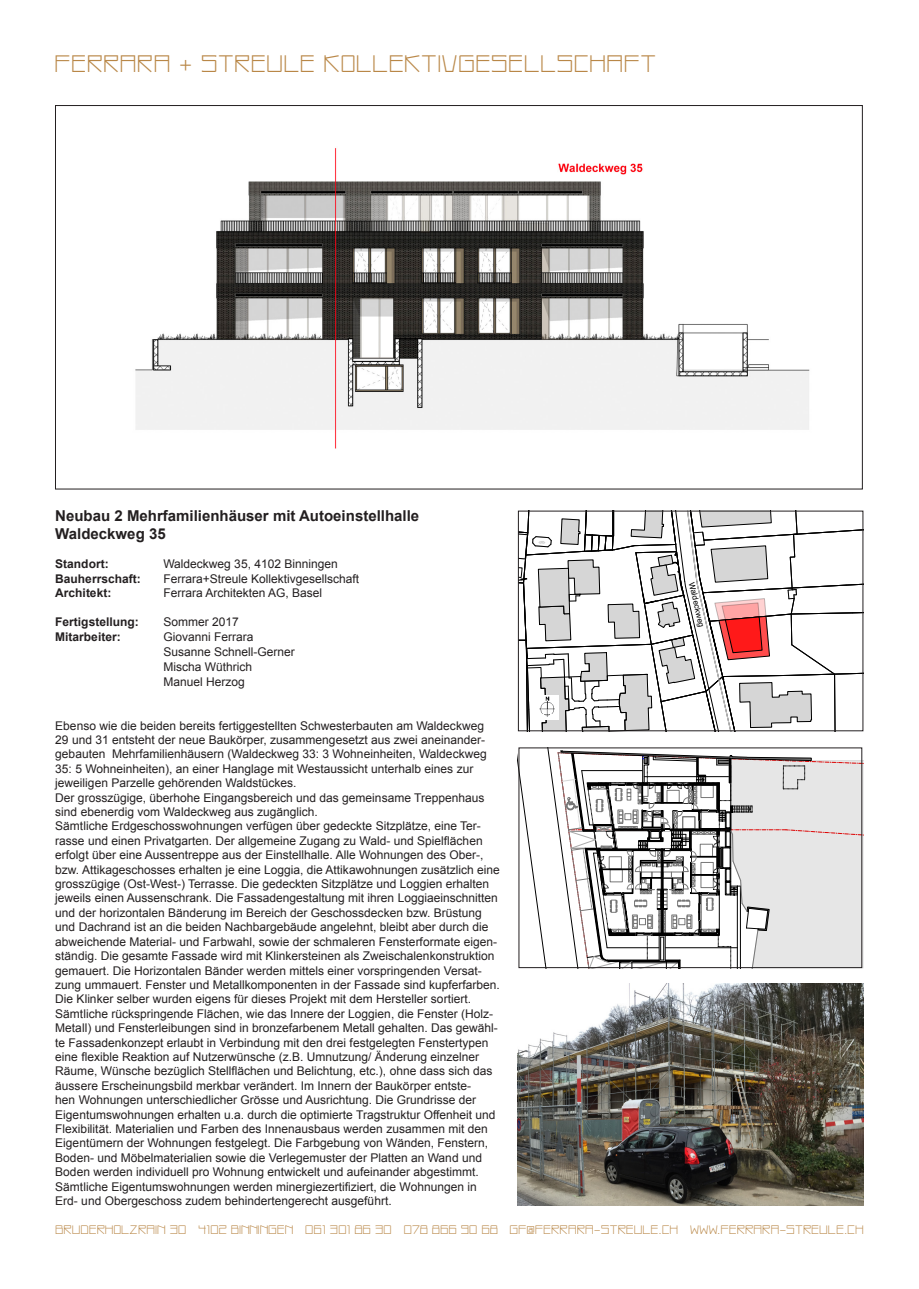
<style>
.page{position:relative;width:919px;height:1289px;background:#fff}
.page>*{position:absolute;margin:0;border:0;box-sizing:border-box;transform-origin:0 0}
.t1{font:23.1px "NOTAFERRARA";letter-spacing:-.005em;color:#b98747}
.t2{font:700 15px "Arial";color:#231f20}
.t3{font:12px/14.4px "Arial";color:#231f20}
.t4{font:700 12px "Arial";color:#231f20}
.t5{font:11.85px "NOTAFERRARA";letter-spacing:-.015em;color:#b98747}
.t6{font:7.95px "Helvetica";color:#000}
</style>
<div class="page">
<img style="left:55px;top:105px;width:808px;height:385px">
<svg style="left:517px;top:747px;width:347px;height:222px"></svg>
<img style="left:517px;top:983px;width:346px;height:222px">
<svg style="left:520px;top:513px;width:341px;height:216px"></svg>
<div style="left:518px;top:511px;width:345px;height:220px;border:1px solid #231f20"></div>
<p class="t1" style="left:54px;top:49px;width:604px">FERRARA + STREULE KOLLEKTIVGESELLSCHAFT</p>
<p class="t2" style="left:55px;top:506px;width:365px">Neubau 2 Mehrfamilienhäuser mit Autoeinstellhalle</p>
<p class="t2" style="left:55px;top:524px;width:112px">Waldeckweg 35</p>
<p class="t4" style="left:55px;top:556px;width:55px">Standort:</p>
<p class="t3" style="left:163px;top:557px;width:176px">Waldeckweg 35, 4102 Binningen</p>
<p class="t4" style="left:55px;top:570px;width:87px">Bauherrschaft:</p>
<p class="t3" style="left:163px;top:571px;width:197px">Ferrara+Streule Kollektivgesellschaft</p>
<p class="t4" style="left:55px;top:584px;width:58px">Architekt:</p>
<p class="t3" style="left:163px;top:585px;width:160px">Ferrara Architekten AG, Basel</p>
<p class="t4" style="left:55px;top:614px;width:85px">Fertigstellung:</p>
<p class="t3" style="left:163px;top:615px;width:77px">Sommer 2017</p>
<p class="t4" style="left:55px;top:629px;width:67px">Mitarbeiter:</p>
<p class="t3" style="left:163px;top:630px;width:92px">Giovanni Ferrara</p>
<p class="t3" style="left:163px;top:645px;width:133px">Susanne Schnell-Gerner</p>
<p class="t3" style="left:163px;top:660px;width:90px">Mischa Wüthrich</p>
<p class="t3" style="left:163px;top:675px;width:83px">Manuel Herzog</p>
<p class="t3" style="left:55px;top:718px;width:433px">Ebenso wie die beiden bereits fertiggestellten Schwesterbauten am Waldeckweg 29 und 31 entsteht der neue Baukörper, zusammengesetzt aus zwei aneinander&shy;gebauten Mehrfamilienhäusern (Waldeckweg 33: 3 Wohneinheiten, Waldeckweg 35: 5 Wohneinheiten), an einer Hanglage mit Westaussicht unterhalb eines zur jeweiligen Parzelle gehörenden Waldstückes.</p>
<p class="t3" style="left:55px;top:790px;width:430px">Der grosszügige, überhohe Eingangsbereich und das gemeinsame Treppenhaus sind ebenerdig vom Waldeckweg aus zugänglich.</p>
<p class="t3" style="left:55px;top:819px;width:446px">Sämtliche Erdgeschosswohnungen verfügen über gedeckte Sitzplätze, eine Ter&shy;rasse und einen Privatgarten. Der allgemeine Zugang zu Wald- und Spielflächen erfolgt über eine Aussentreppe aus der Einstellhalle. Alle Wohnungen des Ober-, bzw. Attikageschosses erhalten je eine Loggia, die Attikawohnungen zusätzlich eine grosszügige (Ost-West-) Terrasse. Die gedeckten Sitzplätze und Loggien erhalten jeweils einen Aussenschrank. Die Fassadengestaltung mit ihren Loggiaeinschnitten und der horizontalen Bänderung im Bereich der Geschossdecken bzw. Brüstung und Dachrand ist an die beiden Nachbargebäude angelehnt, bleibt aber durch die abweichende Material- und Farbwahl, sowie der schmaleren Fensterformate eigen&shy;ständig. Die gesamte Fassade wird mit Klinkersteinen als Zweischalenkonstruktion gemauert. Die Horizontalen Bänder werden mittels einer vorspringenden Versat&shy;zung ummauert. Fenster und Metallkomponenten in der Fassade sind kupferfarben.<br>Die Klinker selber wurden eigens für dieses Projekt mit dem Hersteller sortiert.<br>Sämtliche rückspringende Flächen, wie das Innere der Loggien, die Fenster (Holz-Metall) und Fensterleibungen sind in bronzefarbenem Metall gehalten. Das gewähl&shy;te Fassadenkonzept erlaubt in Verbindung mit den drei festgelegten Fenstertypen eine flexible Reaktion auf Nutzerwünsche (z.B. Umnutzung/ Änderung einzelner Räume, Wünsche bezüglich Stellflächen und Belichtung, etc.), ohne dass sich das äussere Erscheinungsbild merkbar verändert. Im Innern der Baukörper entste-<br>hen Wohnungen unterschiedlicher Grösse und Ausrichtung. Die Grundrisse der Eigentumswohnungen erhalten u.a. durch die optimierte Tragstruktur Offenheit und Flexibilität. Materialien und Farben des Innenausbaus werden zusammen mit den Eigentümern der Wohnungen festgelegt. Die Farbgebung von Wänden, Fenstern, Boden- und Möbelmaterialien sowie die Verlegemuster der Platten an Wand und Boden werden individuell pro Wohnung entwickelt und aufeinander abgestimmt.<br>Sämtliche Eigentumswohnungen werden minergiezertifiziert, die Wohnungen in Erd- und Obergeschoss zudem behindertengerecht ausgeführt.</p>
<p class="t6" style="left:694px;top:581px;width:47px;rotate:77deg">Waldeckweg</p>
<p class="t5" style="left:55px;top:1221px;width:809px">BRUDERHOLZRAIN 30 4102 BINNINGEN 061 301 86 30 078 866 90 68 GF@FERRARA-STREULE.CH WWW.FERRARA-STREULE.CH</p>
</div>
